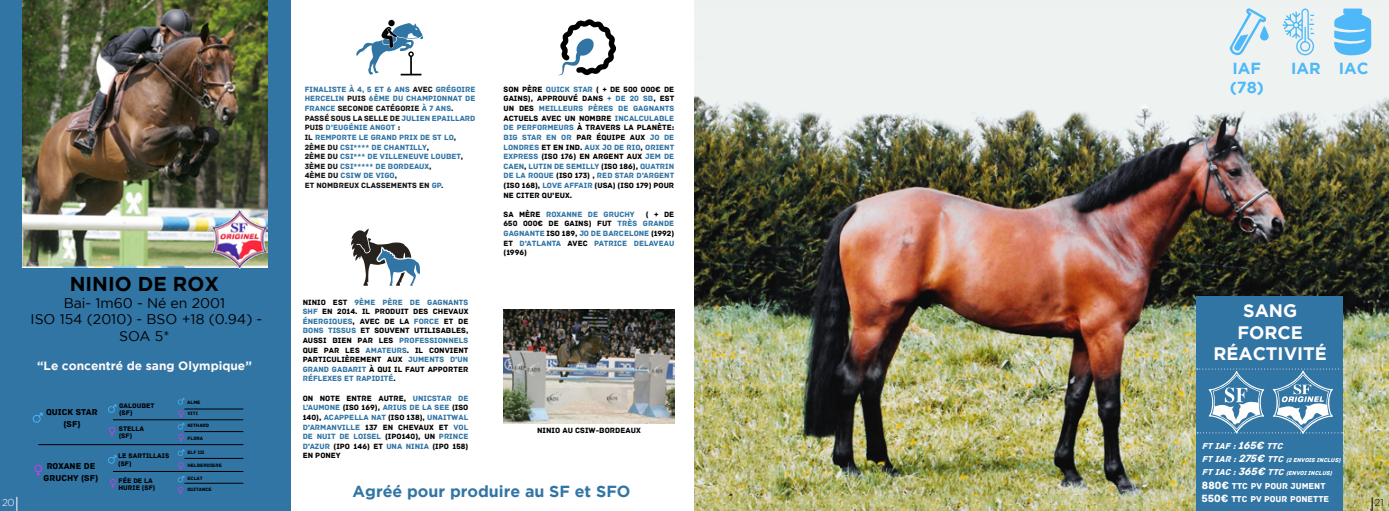
<style>
.page{position:relative;width:1389px;height:511px;background:#fff}
.page>*{position:absolute;margin:0;border:0;box-sizing:border-box;transform-origin:0 0}
.t1{font:700 20px "Gotham";color:#000}
.t2{font:700 18px/21.6px "Gotham";color:#fffefd;text-align:center}
.t3{font:700 16px "Gotham";color:#3175a5}
.t4{font:700 16px "Gotham";color:#4eb8f8}
.t5{font:14px/16.8px "Gotham";color:#000;text-align:center}
.t6{font:700 12px "Gotham";color:#fffaf7}
.t7{font:300 10px "Gotham";color:#fffefd}
.t8{font:300 10px "Gotham";color:#000}
.t9{font:9px/13.2px "Archive";color:#fffefd}
.t10{font:9px/12px "Archive";color:#000;text-align:center}
.t11{font:italic 9px "Archive";color:#fffefd}
.t12{font:8px/9.6px "Archive";color:#000;text-align:justify}
.t13{font:8px/9.6px "Archive";color:#3175a5;text-align:justify}
.t14{font:7px/7px "Archive";color:#000}
.t15{font:italic 6px "Archive";color:#fffefd}
.t16{font:5px "Archive";color:#000}
.s1{color:#141414}
.s2{color:#3175a5}
.s3{color:#000}
.s4{font-size:11px}
.s5{font-size:9px}
</style>
<div class="page">
<div style="left:0;top:0;width:290px;height:510px;background:#3175a5"></div>
<svg style="left:351px;top:228px;width:69px;height:57px"></svg>
<svg style="left:559px;top:19px;width:57px;height:56px"></svg>
<svg style="left:356px;top:20px;width:67px;height:55px"></svg>
<img style="left:23px;top:0;width:244px;height:267px">
<hr style="left:38px;top:443px;width:205px;height:1px;background:#000">
<hr style="left:113px;top:419px;width:130px;height:1px;background:#000">
<hr style="left:113px;top:470px;width:130px;height:1px;background:#000">
<hr style="left:184px;top:457px;width:59px;height:1px;background:#000">
<hr style="left:184px;top:408px;width:59px;height:1px;background:#000">
<hr style="left:184px;top:430px;width:59px;height:1px;background:#000">
<hr style="left:184px;top:482px;width:59px;height:1px;background:#000">
<svg style="left:34px;top:464px;width:8px;height:11px"></svg>
<svg style="left:110px;top:479px;width:6px;height:8px"></svg>
<svg style="left:178px;top:462px;width:6px;height:7px"></svg>
<svg style="left:178px;top:410px;width:5px;height:7px"></svg>
<svg style="left:109px;top:426px;width:6px;height:9px"></svg>
<svg style="left:33px;top:412px;width:10px;height:11px"></svg>
<svg style="left:108px;top:404px;width:9px;height:9px"></svg>
<svg style="left:108px;top:455px;width:9px;height:8px"></svg>
<svg style="left:178px;top:449px;width:6px;height:7px"></svg>
<svg style="left:178px;top:423px;width:6px;height:18px"></svg>
<svg style="left:178px;top:398px;width:6px;height:6px"></svg>
<svg style="left:178px;top:476px;width:6px;height:18px"></svg>
<img style="left:694px;top:0;width:695px;height:510px">
<div style="left:1197px;top:296px;width:146px;height:214px;background:#3175a5"></div>
<img style="left:212px;top:209px;width:56px;height:59px">
<svg style="left:17px;top:496px;width:1px;height:14px"></svg>
<svg style="left:1372px;top:497px;width:1px;height:13px"></svg>
<img style="left:504px;top:309px;width:170px;height:114px">
<svg style="left:1283px;top:9px;width:32px;height:46px"></svg>
<svg style="left:1333px;top:8px;width:40px;height:48px;background:#7fcaf6"></svg>
<svg style="left:1230px;top:8px;width:39px;height:48px;background:#c5e3f3"></svg>
<svg style="left:1197px;top:368px;width:147px;height:65px"></svg>
<p class="t13" style="left:305px;top:84px;width:172px;text-align:left">FINALISTE À 4, 5 ET 6 ANS <span class="s1">AVEC</span> GRÉGOIRE<br>HERCELIN <span class="s1">PUIS</span> 6ÈME DU CHAMPIONNAT DE<br>FRANCE <span class="s1">SECONDE CATÉGORIE</span> À 7 ANS<span class="s1">.<br>PASSÉ SOUS LA SELLE DE</span> JULIEN EPAILLARD<br><span class="s1">PUIS</span> D’EUGÉNIE ANGOT <span class="s1">:<br>IL</span> REMPORTE LE GRAND PRIX DE ST LO<span class="s1">,<br>2ÈME DU</span> CSI**** DE CHANTILLY<span class="s1">,<br>2ÈME DU</span> CSI*** DE VILLENEUVE LOUBET<span class="s1">,<br>3ÈME DU</span> CSI***** DE BORDEAUX<span class="s1">,<br>4ÈME DU</span> CSIW DE VIGO<span class="s1">,<br>ET NOMBREUX CLASSEMENTS EN</span> GP<span class="s1">.</span></p>
<p class="t12" style="left:504px;top:84px;width:172px">SON PÈRE <span class="s2">QUICK STAR</span> ( + DE 500 000€ DE GAINS), APPROUVÉ DANS <span class="s2">+ DE 20 SB</span>, EST UN DES <span class="s2">MEILLEURS PÈRES DE GAGNANTS </span>ACTUELS AVEC UN NOMBRE <span class="s2">INCALCULABLE DE PERFORMEURS</span> À TRAVERS LA PLANÈTE:<br><span class="s2">BIG STAR EN OR</span> PAR ÉQUIPE AUX <span class="s2">JO DE LONDRES</span> ET EN IND. <span class="s2">AUX JO DE RIO</span>, <span class="s2">ORIENT EXPRESS</span> (ISO 176) EN ARGENT AUX <span class="s2">JEM DE CAEN</span>, <span class="s2">LUTIN DE SEMILLY</span> (ISO 186), <span class="s2">QUATRIN DE LA ROQUE</span> (ISO 173) , <span class="s2">RED STAR D’ARGENT </span>(ISO 168), <span class="s2">LOVE AFFAIR</span> (USA) (ISO 179) POUR NE CITER QU’EUX.</p>
<p class="t13" style="left:504px;top:209px;width:133px"><span class="s3">SA MÈRE</span> ROXANNE DE GRUCHY</p>
<p class="t13" style="left:504px;top:209px;width:172px;text-indent:142px"><span class="s3">( + DE 650 000€ DE GAINS) FUT</span> TRÈS GRANDE GAGNANTE <span class="s3">ISO 189,</span> JO DE BARCELONE <span class="s3">(1992)<br>ET</span> D’ATLANTA <span class="s3">AVEC</span> PATRICE DELAVEAU <span class="s3">(1996)</span></p>
<h3 class="t4" style="left:1233px;top:58px;width:30px">IAF</h3>
<h3 class="t4" style="left:1291px;top:58px;width:79px">IAR IAC</h3>
<h3 class="t4" style="left:1230px;top:78px;width:36px">(78)</h3>
<h1 class="t1" style="left:70px;top:272px;width:151px">NINIO DE ROX</h1>
<h3 class="t5" style="left:31px;top:294px;width:233px">Bai- 1m60 - Né en 2001<br>ISO 154 (2010) - BSO +18 (0.94) -<br>SOA 5*</h3>
<p class="t12" style="left:303px;top:297px;width:167px">NINIO EST <span class="s2">9ÈME PÈRE DE GAGNANTS SHF</span> EN 2014. IL PRODUIT DES CHEVAUX <span class="s2">ÉNERGIQUES</span>, AVEC DE LA <span class="s2">FORCE</span> ET DE <span class="s2">BONS TISSUS</span> ET SOUVENT UTILISABLES, AUSSI BIEN PAR LES <span class="s2">PROFESSIONNELS </span>QUE PAR LES <span class="s2">AMATEURS</span>. IL CONVIENT PARTICULIÈREMENT AUX <span class="s2">JUMENTS D’UN GRAND GABARIT</span> À QUI IL FAUT APPORTER <span class="s2">RÉFLEXES ET RAPIDITÉ</span>.</p>
<p class="t13" style="left:303px;top:393px;width:167px"><span class="s3">ON NOTE ENTRE AUTRE,</span> UNICSTAR DE L’AUMONE <span class="s3">(ISO 169),</span> ARIUS DE LA SEE <span class="s3">(ISO 140),</span> ACAPPELLA NAT <span class="s3">(ISO 138),</span> UNAITWAL D’ARMANVILLE <span class="s3">137 EN CHEVAUX ET</span> VOL DE NUIT DE LOISEL <span class="s3">(IPO140), UN</span> PRINCE D’AZUR <span class="s3">(IPO 146) ET</span> UNA NINIA <span class="s3">(IPO 158)<br>EN PONEY</span></p>
<h2 class="t2" style="left:1213px;top:299px;width:115px">SANG<br>FORCE<br>RÉACTIVITÉ</h2>
<h3 class="t6" style="left:37px;top:359px;width:216px">“Le concentré de sang Olympique”</h3>
<p class="t16" style="left:187px;top:399px;width:15px">ALME</p>
<p class="t16" style="left:187px;top:410px;width:12px">VITI</p>
<p class="t16" style="left:187px;top:422px;width:23px">NITHARD</p>
<p class="t16" style="left:187px;top:434px;width:17px">FLORA</p>
<p class="t16" style="left:187px;top:449px;width:19px">ELF III</p>
<p class="t16" style="left:187px;top:462px;width:36px">HELBERDIERE</p>
<p class="t16" style="left:187px;top:475px;width:17px">ECLAT</p>
<p class="t16" style="left:187px;top:486px;width:26px">QUITANCE</p>
<p class="t10" style="left:46px;top:405px;width:53px">QUICK STAR (SF)</p>
<p class="t14" style="left:119px;top:401px;width:37px">GALOUBET (SF)</p>
<p class="t14" style="left:119px;top:424px;width:27px">STELLA (SF)</p>
<p class="t14" style="left:118px;top:452px;width:53px">LE SARTILLAIS (SF)</p>
<p class="t14" style="left:118px;top:476px;width:38px">FÉE DE LA<br>HURIE (SF)</p>
<p class="t12" style="left:537px;top:425px;width:105px">NINIO AU CSIW-BORDEAUX</p>
<p class="t11" style="left:1202px;top:440px;width:85px">FTIAF :<span class="s4">165€</span> TTC</p>
<p class="t15" style="left:1202px;top:456px;width:142px"><span class="s5">FTIAR :</span><span class="s4">275€</span> <span class="s5">TTC</span> (2ENVOIS INCLUS)</p>
<p class="t15" style="left:1202px;top:469px;width:133px"><span class="s5">FTIAC :</span><span class="s4">365€</span> <span class="s5">TTC</span> (ENVOIINCLUS)</p>
<p class="t9" style="left:1202px;top:478px;width:129px"><span class="s4">880€</span> TTC PV POUR JUMENT<br><span class="s4">550€</span> TTC PV POUR PONETTE</p>
<p class="t10" style="left:44px;top:459px;width:56px">ROXANE DE<br>GRUCHY (SF)</p>
<h3 class="t3" style="left:353px;top:481px;width:279px">Agréé pour produire au SF et SFO</h3>
<p class="t7" style="left:2px;top:496px;width:14px">20</p>
<p class="t8" style="left:1375px;top:496px;width:11px">21</p>
</div>
